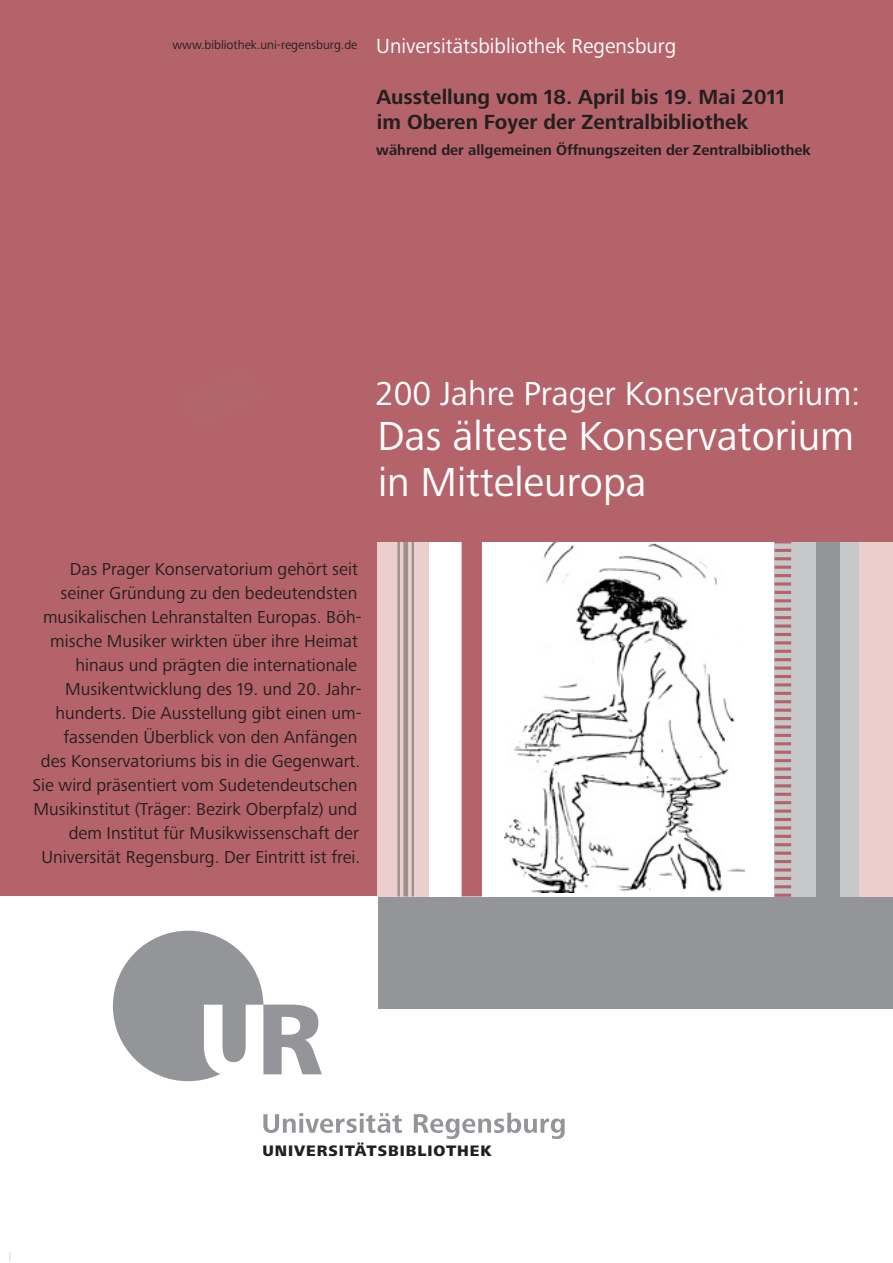
<style>
.page{position:relative;width:893px;height:1263px;background:#fff}
.page>*{position:absolute;margin:0;border:0;box-sizing:border-box;transform-origin:0 0}
.Head_Schwarz{font:42px/45.8px "Frutiger Next LTW1 G";color:#fff}
.Head_Schwarz-2{font:34.5px "Frutiger Next LTW1 G";color:#fff}
.t1{font:700 21.23px "Frutiger Next LTW1 G";color:#231f20}
.t2{font:21.23px "Frutiger Next LTW1 G";color:#fff}
.t3{font:18px/24px "Frutiger Next LTW1 G";color:#231f20;text-align:right}
.Fakultaet{font:800 15.75px "Frutiger Next LTW1 G";letter-spacing:.06em;color:#231f20}
.t4{font:700 15px "Frutiger Next LTW1 G";color:#231f20}
.t5{font:12.75px "Frutiger Next LTW1 G";color:#231f20}
</style>
<div class="page">
<div style="left:378px;top:896px;width:515px;height:113px;background:#939598"></div>
<div style="left:0;top:0;width:893px;height:895px;background:#b5636a"></div>
<div style="left:378px;top:542px;width:515px;height:354px;background:#eacfcd"></div>
<div style="left:113px;top:931px;width:150px;height:150px;background:#939598;border-radius:50%"></div>
<svg style="left:204px;top:1004px;width:118px;height:72px"></svg>
<svg style="left:263px;top:1113px;width:302px;height:26px"></svg>
<div style="left:430px;top:542px;width:410px;height:354px;background:#fff"></div>
<img style="left:505px;top:542px;width:239px;height:350px">
<div style="left:775px;top:542px;width:84px;height:354px;background:#c7c8ca"></div>
<div style="left:462px;top:540px;width:20px;height:356px;background:#b5636a"></div>
<div style="left:817px;top:542px;width:23px;height:367px;background:#939598"></div>
<hr style="left:775px;top:894px;width:16px;height:3px;background:#b5636a">
<hr style="left:775px;top:885px;width:16px;height:3px;background:#b5636a">
<hr style="left:775px;top:877px;width:16px;height:3px;background:#b5636a">
<hr style="left:775px;top:868px;width:16px;height:3px;background:#b5636a">
<hr style="left:775px;top:860px;width:16px;height:3px;background:#b5636a">
<hr style="left:775px;top:852px;width:16px;height:3px;background:#b5636a">
<hr style="left:775px;top:843px;width:16px;height:3px;background:#b5636a">
<hr style="left:775px;top:835px;width:16px;height:3px;background:#b5636a">
<hr style="left:775px;top:826px;width:16px;height:3px;background:#b5636a">
<hr style="left:775px;top:818px;width:16px;height:3px;background:#b5636a">
<svg style="left:775px;top:809px;width:16px;height:4px"></svg>
<hr style="left:775px;top:801px;width:16px;height:3px;background:#b5636a">
<hr style="left:775px;top:793px;width:16px;height:3px;background:#b5636a">
<hr style="left:775px;top:784px;width:16px;height:3px;background:#b5636a">
<hr style="left:775px;top:776px;width:16px;height:3px;background:#b5636a">
<hr style="left:775px;top:767px;width:16px;height:3px;background:#b5636a">
<hr style="left:775px;top:759px;width:16px;height:3px;background:#b5636a">
<hr style="left:775px;top:751px;width:16px;height:3px;background:#b5636a">
<hr style="left:775px;top:742px;width:16px;height:3px;background:#b5636a">
<hr style="left:775px;top:734px;width:16px;height:3px;background:#b5636a">
<hr style="left:775px;top:725px;width:16px;height:3px;background:#b5636a">
<hr style="left:775px;top:717px;width:16px;height:3px;background:#b5636a">
<hr style="left:775px;top:709px;width:16px;height:3px;background:#b5636a">
<hr style="left:775px;top:700px;width:16px;height:3px;background:#b5636a">
<hr style="left:775px;top:692px;width:16px;height:3px;background:#b5636a">
<hr style="left:775px;top:683px;width:16px;height:3px;background:#b5636a">
<hr style="left:775px;top:675px;width:16px;height:3px;background:#b5636a">
<svg style="left:775px;top:666px;width:16px;height:4px"></svg>
<hr style="left:775px;top:658px;width:16px;height:3px;background:#b5636a">
<hr style="left:775px;top:650px;width:16px;height:3px;background:#b5636a">
<hr style="left:775px;top:641px;width:16px;height:3px;background:#b5636a">
<hr style="left:775px;top:633px;width:16px;height:3px;background:#b5636a">
<svg style="left:775px;top:624px;width:16px;height:4px"></svg>
<hr style="left:775px;top:616px;width:16px;height:3px;background:#b5636a">
<hr style="left:775px;top:608px;width:16px;height:3px;background:#b5636a">
<hr style="left:775px;top:599px;width:16px;height:3px;background:#b5636a">
<hr style="left:775px;top:591px;width:16px;height:3px;background:#b5636a">
<hr style="left:775px;top:582px;width:16px;height:3px;background:#b5636a">
<hr style="left:775px;top:574px;width:16px;height:3px;background:#b5636a">
<hr style="left:775px;top:566px;width:16px;height:3px;background:#b5636a">
<hr style="left:775px;top:557px;width:16px;height:3px;background:#b5636a">
<hr style="left:775px;top:549px;width:16px;height:3px;background:#b5636a">
<hr style="left:775px;top:540px;width:16px;height:3px;background:#b5636a">
<hr style="left:397px;top:542px;width:3px;height:354px;background:#999190">
<div style="left:403px;top:542px;width:5px;height:354px;background:#999190"></div>
<hr style="left:412px;top:542px;width:2px;height:354px;background:#999190">
<p class="t5" style="left:172px;top:38px;width:187px">www.bibliothek.uni-regensburg.de</p>
<p class="t2" style="left:376px;top:34px;width:301px">Universitätsbibliothek Regensburg</p>
<p class="t1" style="left:376px;top:85px;width:410px">Ausstellung vom 18. April bis 19. Mai 2011</p>
<p class="t1" style="left:377px;top:110px;width:373px">im Oberen Foyer der Zentralbibliothek</p>
<p class="t4" style="left:376px;top:141px;width:436px">während der allgemeinen Öffnungszeiten der Zentralbibliothek</p>
<p class="Head_Schwarz-2" style="left:375px;top:373px;width:487px">200 Jahre Prager Konservatorium:</p>
<p class="Head_Schwarz" style="left:378px;top:415px;width:478px">Das älteste Konservatorium in Mitteleuropa</p>
<p class="t3" style="left:43px;top:557px;width:320px">Das Prager Konservatorium gehört seit seiner Gründung zu den bedeutendsten musikalischen Lehranstalten Europas. Böh&shy;mische Musiker wirkten über ihre Heimat hinaus und prägten die internationale</p>
<p class="t3" style="left:65px;top:677px;width:298px">Musikentwicklung des 19. und 20. Jahr-</p>
<p class="t3" style="left:41px;top:701px;width:322px">hunderts. Die Ausstellung gibt einen um&shy;fassenden Überblick von den Anfängen des Konservatoriums bis in die Gegenwart.</p>
<p class="t3" style="left:32px;top:773px;width:329px">Sie wird präsentiert vom Sudetendeutschen Musikinstitut (Träger: Bezirk Oberpfalz) und dem Institut für Musikwissenschaft der Universität Regensburg. Der Eintritt ist frei.</p>
<p class="Fakultaet" style="left:262px;top:1142px;width:231px">UNIVERSITÄTSBIBLIOTHEK</p>
</div>
